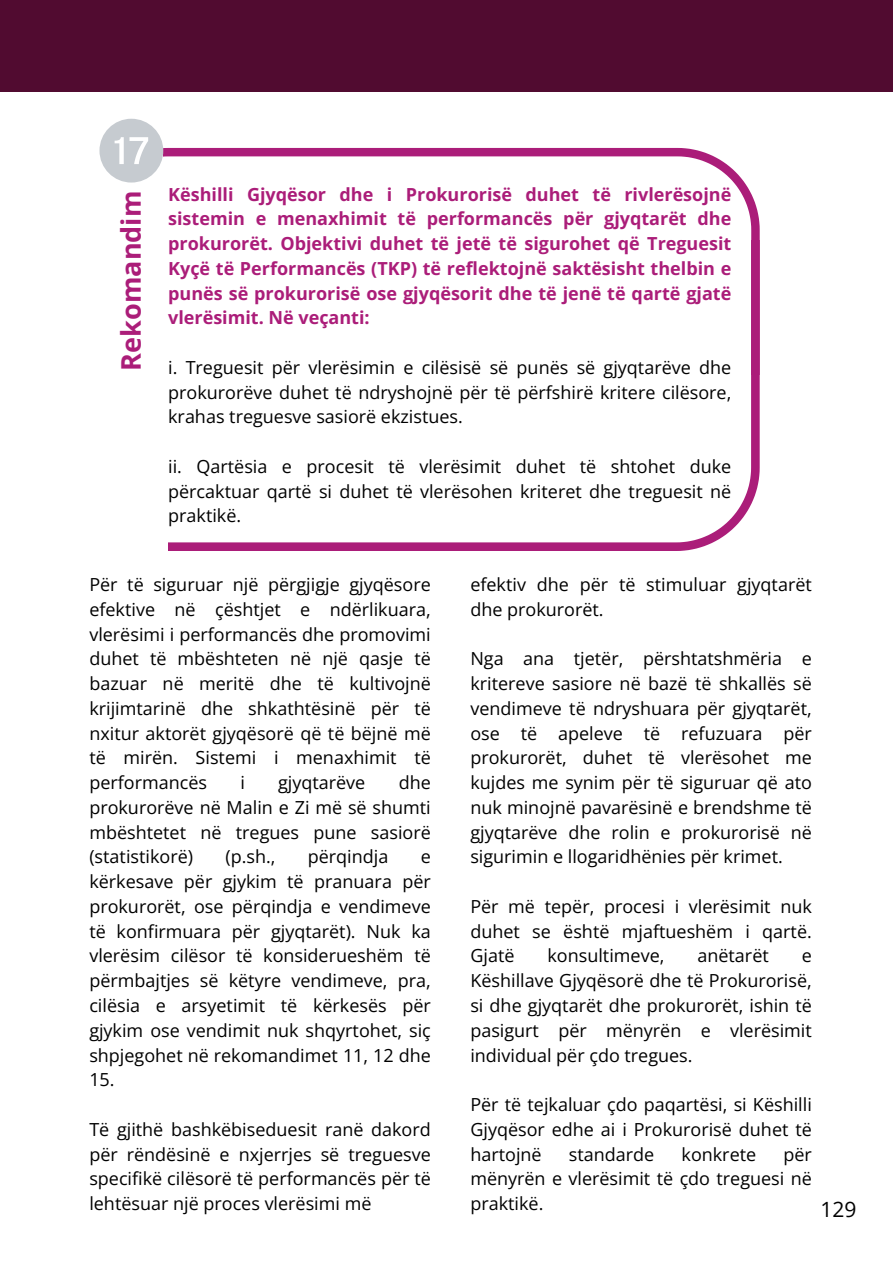
<style>
.page{position:relative;width:893px;height:1264px;background:#fff}
.page>*{position:absolute;margin:0;border:0;box-sizing:border-box;transform-origin:0 0}
.t1{font:700 27px "Open Sans";color:#ab1d79}
.t2{font:21px "Open Sans";color:#000}
.t3{font:18px/24.8px "Open Sans";color:#000;text-align:justify}
.t4{font:700 18px/24.8px "Open Sans";color:#ab1d79;text-align:justify}
</style>
<div class="page">
<div style="left:0;top:0;width:892px;height:91px;background:#510b30"></div>
<svg style="left:163px;top:148px;width:596px;height:92px"></svg>
<svg style="left:168px;top:240px;width:591px;height:310px"></svg>
<svg style="left:99px;top:119px;width:64px;height:63px"></svg>
<p class="t1" style="left:112px;top:370px;width:181px;rotate:-90deg">Rekomandim</p>
<p class="t4" style="left:168px;top:181px;width:564px">Këshilli Gjyqësor dhe i Prokurorisë duhet të rivlerësojnë sistemin e menaxhimit të performancës për gjyqtarët dhe prokurorët. Objektivi duhet të jetë të sigurohet që Treguesit Kyçë të Performancës (TKP) të reflektojnë saktësisht thelbin e punës së prokurorisë ose gjyqësorit dhe të jenë të qartë gjatë vlerësimit. Në veçanti:</p>
<p class="t3" style="left:168px;top:354px;width:564px">i. Treguesit për vlerësimin e cilësisë së punës së gjyqtarëve dhe prokurorëve duhet të ndryshojnë për të përfshirë kritere cilësore, krahas treguesve sasiorë ekzistues.</p>
<p class="t3" style="left:168px;top:453px;width:564px">ii. Qartësia e procesit të vlerësimit duhet të shtohet duke përcaktuar qartë si duhet të vlerësohen kriteret dhe treguesit në praktikë.</p>
<p class="t3" style="left:89px;top:571px;width:343px">Për të siguruar një përgjigje gjyqësore efektive në çështjet e ndërlikuara, vlerësimi i performancës dhe promovimi duhet të mbështeten në një qasje të bazuar në meritë dhe të kultivojnë krijimtarinë dhe shkathtësinë për të nxitur aktorët gjyqësorë që të bëjnë më të mirën. Sistemi i menaxhimit të performancës</p>
<p class="t3" style="left:89px;top:769px;width:343px;text-indent:309px">dhe prokurorëve në Malin e Zi më së shumti mbështetet në tregues pune sasiorë (statistikorë)</p>
<p class="t3" style="left:240px;top:769px;width:6px">i</p>
<p class="t3" style="left:278px;top:769px;width:89px">gjyqtarëve</p>
<p class="t3" style="left:225px;top:844px;width:51px">(p.sh.,</p>
<p class="t3" style="left:308px;top:844px;width:82px">përqindja</p>
<p class="t3" style="left:89px;top:844px;width:343px;text-indent:331px">e kërkesave për gjykim të pranuara për prokurorët, ose përqindja e vendimeve të konfirmuara për gjyqtarët). Nuk ka vlerësim cilësor të konsiderueshëm të përmbajtjes së këtyre vendimeve, pra, cilësia e arsyetimit të kërkesës për gjykim ose vendimit nuk shqyrtohet, siç shpjegohet në rekomandimet 11, 12 dhe 15.</p>
<h1 class="t3" style="left:89px;top:1116px;width:343px">Të gjithë bashkëbiseduesit ranë dakord për rëndësinë e nxjerrjes së treguesve specifikë cilësorë të performancës për të lehtësuar një proces vlerësimi më</h1>
<p class="t3" style="left:470px;top:571px;width:343px">efektiv dhe për të stimuluar gjyqtarët dhe prokurorët.</p>
<h3 class="t3" style="left:470px;top:646px;width:343px">Nga ana tjetër, përshtatshmëria e kritereve sasiore në bazë të shkallës së vendimeve të ndryshuara për gjyqtarët, ose të apeleve të refuzuara për prokurorët, duhet të vlerësohet me kujdes me synim për të siguruar që ato nuk minojnë pavarësinë e brendshme të gjyqtarëve dhe rolin e prokurorisë në sigurimin e llogaridhënies për krimet.</h3>
<p class="t3" style="left:470px;top:893px;width:343px">Për më tepër, procesi i vlerësimit nuk duhet se është mjaftueshëm i qartë.<br>Gjatë</p>
<p class="t3" style="left:547px;top:943px;width:118px">konsultimeve,</p>
<p class="t3" style="left:697px;top:943px;width:73px">anëtarët</p>
<p class="t3" style="left:470px;top:943px;width:343px;text-indent:331px">e Këshillave Gjyqësorë dhe të Prokurorisë, si dhe gjyqtarët dhe prokurorët, ishin të pasigurt për mënyrën e vlerësimit individual për çdo tregues.</p>
<p class="t3" style="left:470px;top:1091px;width:343px">Për të tejkaluar çdo paqartësi, si Këshilli Gjyqësor edhe ai i Prokurorisë duhet të hartojnë</p>
<p class="t3" style="left:569px;top:1141px;width:87px">standarde</p>
<p class="t3" style="left:681px;top:1141px;width:76px">konkrete</p>
<p class="t3" style="left:470px;top:1141px;width:343px;text-indent:313px">për mënyrën e vlerësimit të çdo treguesi në praktikë.</p>
<p class="t2" style="left:820px;top:1194px;width:37px">129</p>
</div>
